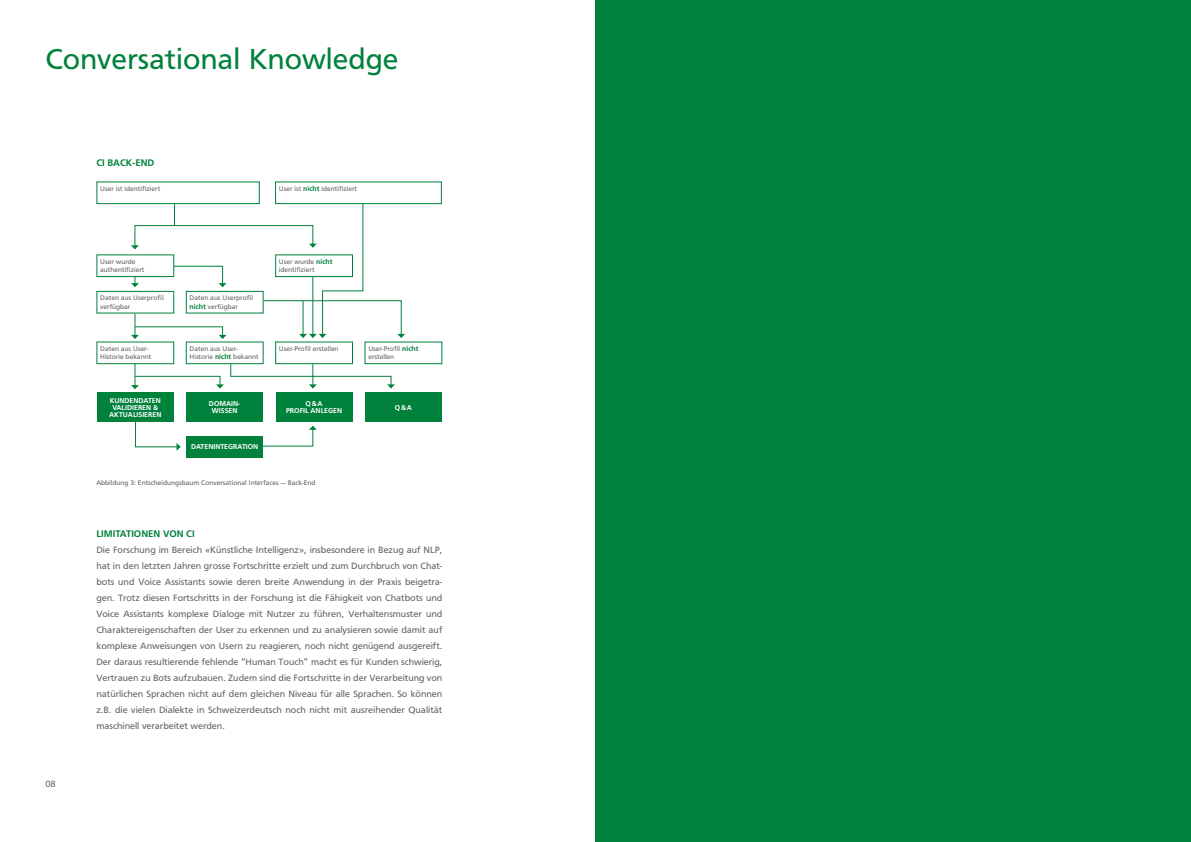
<style>
.page{position:relative;width:1191px;height:842px;background:#fff}
.page>*{position:absolute;margin:0;border:0;box-sizing:border-box;transform-origin:0 0}
.t1{font:30px "Frutiger";color:#00813c}
.t2{font:9.5px/16px "Frutiger";color:#646363;text-align:justify}
.t3{font:700 9.5px "Frutiger";color:#00813c}
.t4{font:9.5px "Frutiger";color:#706f6f}
.t5{font:7px/8.4px "Frutiger";color:#646363}
.t6{font:700 7px/7px "Frutiger";color:#fff;text-align:center}
.s1{font-weight:700;color:#00813c}
</style>
<div class="page">
<div style="left:595px;top:0;width:596px;height:842px;background:#00813c"></div>
<div style="left:96px;top:254px;width:78px;height:23px;border:1px solid #00813c"></div>
<div style="left:186px;top:436px;width:77px;height:21px;background:#00813c"></div>
<div style="left:96px;top:291px;width:78px;height:23px;border:1px solid #00813c"></div>
<div style="left:96px;top:341px;width:78px;height:23px;border:1px solid #00813c"></div>
<div style="left:186px;top:341px;width:78px;height:23px;border:1px solid #00813c"></div>
<div style="left:97px;top:393px;width:77px;height:29px;background:#00813c"></div>
<div style="left:186px;top:393px;width:77px;height:29px;background:#00813c"></div>
<div style="left:276px;top:393px;width:76px;height:29px;background:#00813c"></div>
<div style="left:365px;top:393px;width:77px;height:29px;background:#00813c"></div>
<svg style="left:135px;top:422px;width:46px;height:29px"></svg>
<svg style="left:263px;top:426px;width:54px;height:21px"></svg>
<svg style="left:230px;top:363px;width:165px;height:26px"></svg>
<svg style="left:131px;top:203px;width:274px;height:136px"></svg>
<svg style="left:131px;top:364px;width:93px;height:25px"></svg>
<h1 class="t1" style="left:45px;top:42px;width:354px">Conversational Knowledge</h1>
<p class="t3" style="left:96px;top:157px;width:60px">CI BACK-END</p>
<p class="t5" style="left:100px;top:184px;width:62px">User ist identifiziert</p>
<p class="t5" style="left:279px;top:184px;width:80px">User ist <span class="s1">nicht</span> identifiziert</p>
<p class="t5" style="left:100px;top:257px;width:46px">User wurde authentifiziert</p>
<p class="t5" style="left:279px;top:257px;width:55px">User wurde <span class="s1">nicht </span>identifiziert</p>
<p class="t5" style="left:100px;top:294px;width:65px">Daten aus Userprofil verfügbar</p>
<p class="t5" style="left:190px;top:294px;width:65px">Daten aus Userprofil <span class="s1">nicht</span> verfügbar</p>
<p class="t5" style="left:279px;top:344px;width:61px">User-Profil erstellen</p>
<p class="t5" style="left:368px;top:344px;width:52px">User-Profil <span class="s1">nicht </span>erstellen</p>
<p class="t5" style="left:100px;top:344px;width:52px">Daten aus User-<br>Historie bekannt</p>
<p class="t5" style="left:190px;top:344px;width:71px">Daten aus User-<br>Historie <span class="s1">nicht</span> bekannt</p>
<p class="t6" style="left:109px;top:397px;width:54px">KUNDENDATEN<br>VALIDIEREN &amp;<br>AKTUALISIEREN</p>
<p class="t6" style="left:209px;top:400px;width:33px">DOMAIN-<br>WISSEN</p>
<p class="t6" style="left:286px;top:400px;width:58px">Q&amp;A<br>PROFIL ANLEGEN</p>
<p class="t6" style="left:395px;top:404px;width:18px">Q&amp;A</p>
<p class="t6" style="left:191px;top:443px;width:69px">DATENINTEGRATION</p>
<p class="t5" style="left:96px;top:478px;width:221px">Abbildung 3: Entscheidungsbaum Conversational Interfaces – Back-End</p>
<p class="t4" style="left:45px;top:778px;width:12px">08</p>
<p class="t3" style="left:96px;top:528px;width:100px">LIMITATIONEN VON CI</p>
<p class="t2" style="left:96px;top:542px;width:347px">Die Forschung im Bereich «Künstliche Intelligenz», insbesondere in Bezug auf NLP, hat in den letzten Jahren grosse Fortschritte erzielt und zum Durchbruch von Chat&shy;bots und Voice Assistants sowie deren breite Anwendung in der Praxis beigetra&shy;gen. Trotz diesen Fortschritts in der Forschung ist die Fähigkeit von Chatbots und Voice Assistants komplexe Dialoge mit Nutzer zu führen, Verhaltensmuster und Charaktereigenschaften der User zu erkennen und zu analysieren sowie damit auf komplexe Anweisungen von Usern zu reagieren, noch nicht genügend ausgereift.<br>Der daraus resultierende fehlende “Human Touch” macht es für Kunden schwierig, Vertrauen zu Bots aufzubauen. Zudem sind die Fortschritte in der Verarbeitung von natürlichen Sprachen nicht auf dem gleichen Niveau für alle Sprachen. So können z.B. die vielen Dialekte in Schweizerdeutsch noch nicht mit ausreihender Qualität maschinell verarbeitet werden.</p>
</div>
